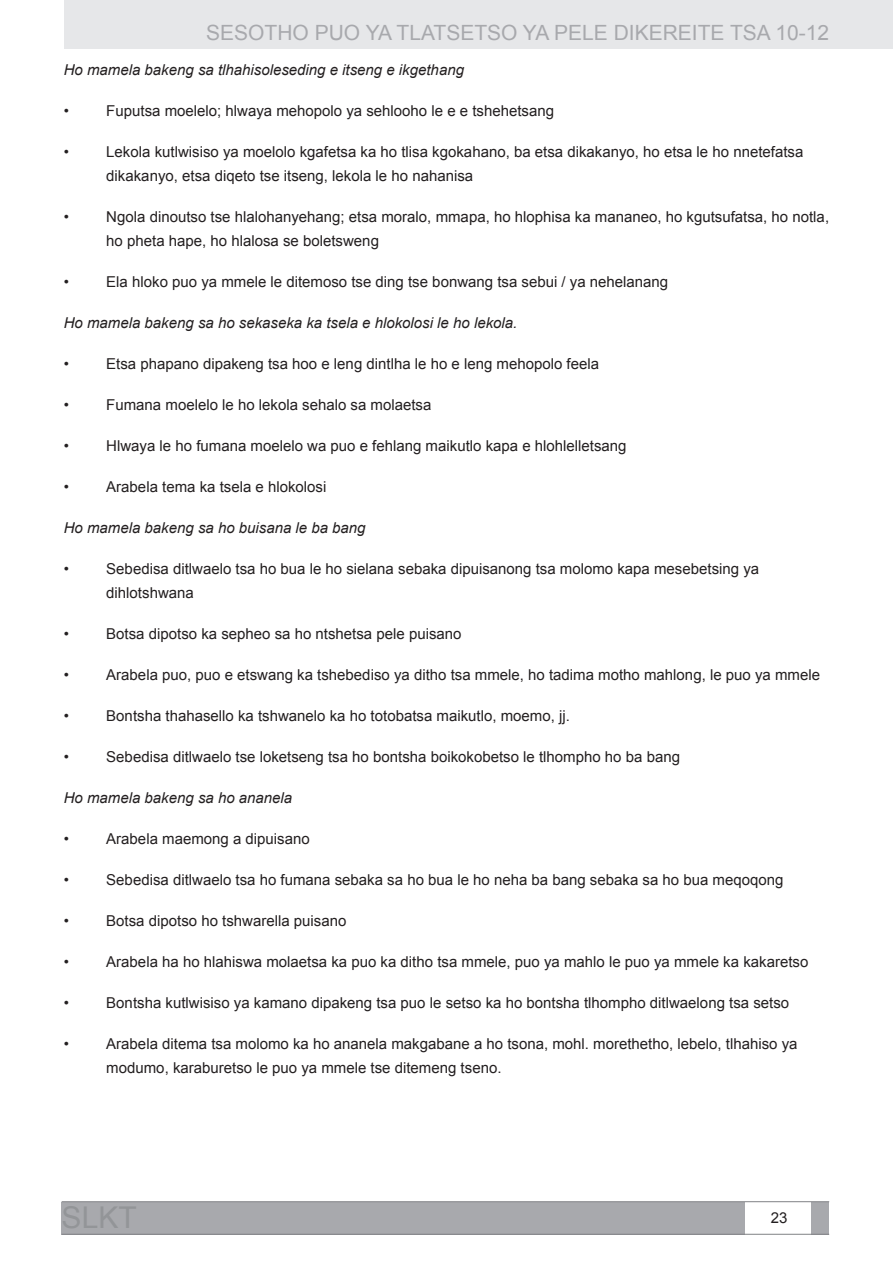
<style>
.page{position:relative;width:893px;height:1263px;background:#fff}
.page>*{position:absolute;margin:0;border:0;box-sizing:border-box;transform-origin:0 0}
.t1{font:30px "Arial";color:#939598}
.t2{font:21px "Arial";color:#a8a9ad}
.t3{font:15px/24px "Arial";color:#231f20}
.t4{font:italic 15px "Arial";color:#231f20}
</style>
<div class="page">
<div style="left:64px;top:0;width:829px;height:49px;background:#e6e7e9"></div>
<div style="left:62px;top:1202px;width:683px;height:32px;background:#a8a9ad"></div>
<div style="left:812px;top:1202px;width:17px;height:32px;background:#a8a9ad"></div>
<hr style="left:62px;top:1234px;width:767px;height:1px;background:#808285">
<hr style="left:62px;top:1201px;width:767px;height:1px;background:#808285">
<h2 class="t2" style="left:206px;top:21px;width:624px">SESOTHO PUO YA TLATSETSO YA PELE DIKEREITE TSA 10-12</h2>
<p class="t4" style="left:64px;top:61px;width:402px">Ho mamela bakeng sa tlhahisoleseding e itseng e ikgethang</p>
<p class="t3" style="left:64px;top:98px;width:7px">•</p>
<p class="t3" style="left:106px;top:98px;width:449px">Fuputsa moelelo; hlwaya mehopolo ya sehlooho le e e tshehetsang</p>
<p class="t3" style="left:64px;top:139px;width:7px">•</p>
<p class="t3" style="left:106px;top:139px;width:699px">Lekola kutlwisiso ya moelolo kgafetsa ka ho tlisa kgokahano, ba etsa dikakanyo, ho etsa le ho nnetefatsa dikakanyo, etsa diqeto tse itseng, lekola le ho nahanisa</p>
<p class="t3" style="left:64px;top:204px;width:7px">•</p>
<p class="t3" style="left:106px;top:204px;width:724px">Ngola dinoutso tse hlalohanyehang; etsa moralo, mmapa, ho hlophisa ka mananeo, ho kgutsufatsa, ho notla, ho pheta hape, ho hlalosa se boletsweng</p>
<p class="t3" style="left:64px;top:269px;width:7px">•</p>
<p class="t3" style="left:106px;top:269px;width:563px">Ela hloko puo ya mmele le ditemoso tse ding tse bonwang tsa sebui / ya nehelanang</p>
<p class="t4" style="left:64px;top:314px;width:455px">Ho mamela bakeng sa ho sekaseka ka tsela e hlokolosi le ho lekola.</p>
<p class="t3" style="left:64px;top:351px;width:7px">•</p>
<p class="t3" style="left:106px;top:351px;width:494px">Etsa phapano dipakeng tsa hoo e leng dintlha le ho e leng mehopolo feela</p>
<p class="t3" style="left:64px;top:392px;width:7px">•</p>
<p class="t3" style="left:106px;top:392px;width:327px">Fumana moelelo le ho lekola sehalo sa molaetsa</p>
<p class="t3" style="left:64px;top:434px;width:7px">•</p>
<p class="t3" style="left:106px;top:434px;width:522px">H lwaya le ho fumana moelelo wa puo e fehlang maikutlo kapa e hlohlelletsang</p>
<p class="t3" style="left:64px;top:475px;width:7px">•</p>
<p class="t3" style="left:106px;top:475px;width:222px">Arabela tema ka tsela e hlokolosi</p>
<p class="t4" style="left:64px;top:519px;width:303px">Ho mamela bakeng sa ho buisana le ba bang</p>
<p class="t3" style="left:64px;top:557px;width:7px">•</p>
<p class="t3" style="left:106px;top:557px;width:654px">Sebedisa ditlwaelo tsa ho bua le ho sielana sebaka dipuisanong tsa molomo kapa mesebetsing ya dihlotshwana</p>
<p class="t3" style="left:64px;top:622px;width:7px">•</p>
<p class="t3" style="left:106px;top:622px;width:357px">Botsa dipotso ka sepheo sa ho ntshetsa pele puisano</p>
<p class="t3" style="left:64px;top:663px;width:7px">•</p>
<p class="t3" style="left:106px;top:663px;width:715px">Arabela puo, puo e etswang ka tshebediso ya ditho tsa mmele, ho tadima motho mahlong, le puo ya mmele</p>
<p class="t3" style="left:64px;top:704px;width:7px">•</p>
<p class="t3" style="left:106px;top:704px;width:465px">Bontsha thahasello ka tshwanelo ka ho totobatsa maikutlo, moemo, jj.</p>
<p class="t3" style="left:64px;top:745px;width:7px">•</p>
<p class="t3" style="left:106px;top:745px;width:575px">Sebedisa ditlwaelo tse loketseng tsa ho bontsha boikokobetso le tlhompho ho ba bang</p>
<p class="t4" style="left:64px;top:789px;width:230px">Ho mamela bakeng sa ho ananela</p>
<p class="t3" style="left:64px;top:827px;width:7px">•</p>
<p class="t3" style="left:106px;top:827px;width:205px">Arabela maemong a dipuisano</p>
<p class="t3" style="left:64px;top:868px;width:7px">•</p>
<p class="t3" style="left:106px;top:868px;width:679px">Sebedisa ditlwaelo tsa ho fumana sebaka sa ho bua le ho neha ba bang sebaka sa ho bua meqoqong</p>
<p class="t3" style="left:64px;top:909px;width:7px">•</p>
<p class="t3" style="left:106px;top:909px;width:242px">Botsa dipotso ho tshwarella puisano</p>
<p class="t3" style="left:64px;top:950px;width:7px">•</p>
<p class="t3" style="left:106px;top:950px;width:703px">Arabela ha ho hlahiswa molaetsa ka puo ka ditho tsa mmele, puo ya mahlo le puo ya mmele ka kakaretso</p>
<p class="t3" style="left:64px;top:991px;width:7px">•</p>
<p class="t3" style="left:106px;top:991px;width:684px">Bontsha kutlwisiso ya kamano dipakeng tsa puo le setso ka ho bontsha tlhompho ditlwaelong tsa setso</p>
<p class="t3" style="left:64px;top:1032px;width:7px">•</p>
<p class="t3" style="left:106px;top:1032px;width:693px">Arabela ditema tsa molomo ka ho ananela makgabane a ho tsona, mohl. morethetho, lebelo, tlhahiso ya modumo, karaburetso le puo ya mmele tse ditemeng tseno.</p>
<h1 class="t1" style="left:62px;top:1201px;width:77px">SLKT</h1>
<p class="t3" style="left:771px;top:1205px;width:18px">23</p>
</div>
